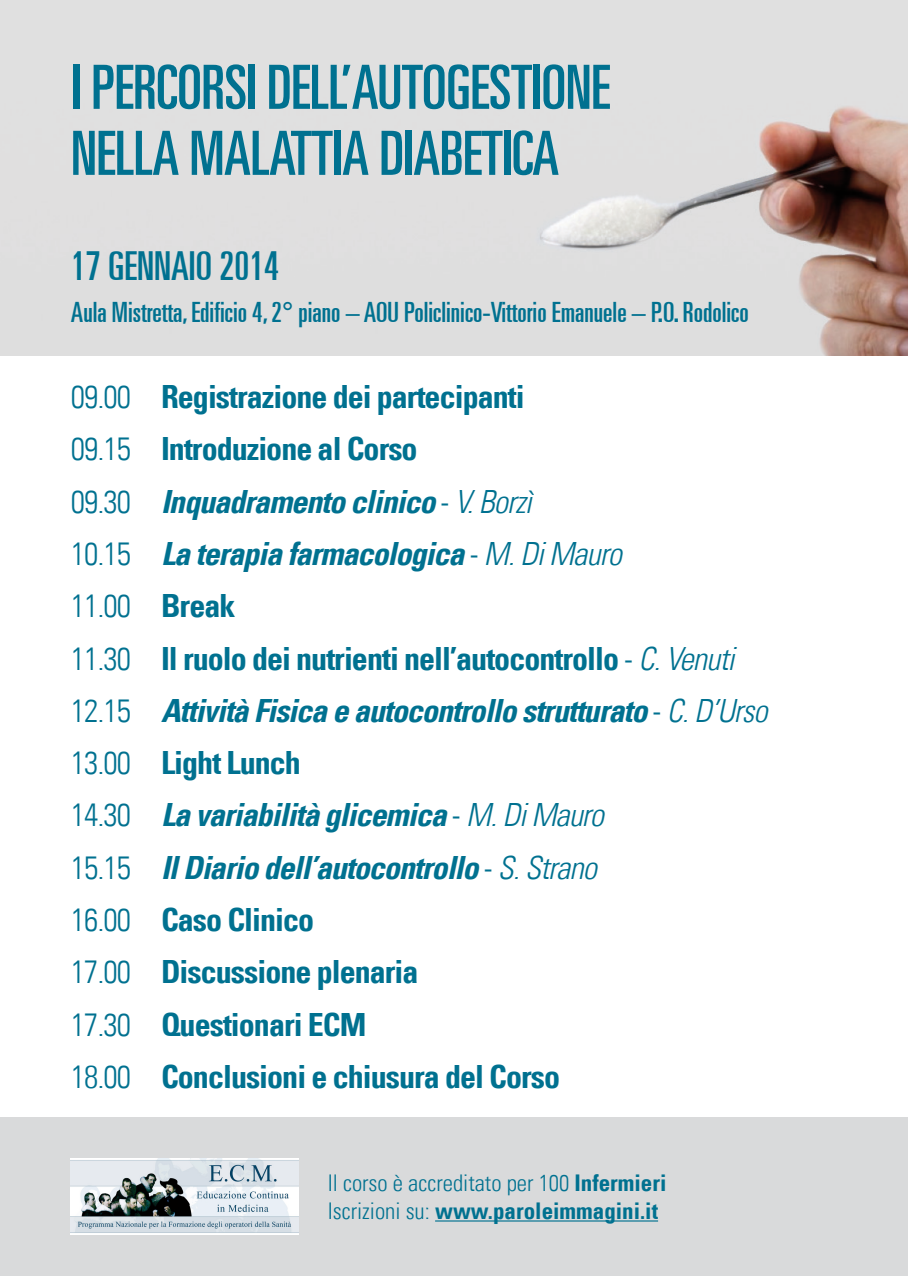
<style>
.page{position:relative;width:908px;height:1276px;background:#fff}
.page>*{position:absolute;margin:0;border:0;box-sizing:border-box;transform-origin:0 0}
.t1{font:ultra-condensed 61px/66px "Univers LT";letter-spacing:-.01em;color:#007190}
.t2{font:ultra-condensed 40px "Univers LT";color:#007190}
.t3{font:700 condensed 32px/52.3px "Univers LT";letter-spacing:-.03em;color:#007190}
.t4{font:ultra-condensed 28px "Univers LT";color:#007190}
.t5{font:300 condensed 23px/27.6px "Univers LT";color:#007190}
.s1{font-weight:300}
.s2{font-style:italic}
.s3{font-weight:300;font-style:italic}
.s4{font-weight:700}
</style>
<div class="page">
<img style="left:0;top:0;width:907px;height:356px">
<div style="left:0;top:1117px;width:907px;height:159px;background:#d9dadb"></div>
<hr style="left:435px;top:1220px;width:222px;height:1px;background:#007190">
<img style="left:71px;top:1158px;width:227px;height:76px">
<h1 class="t1" style="left:71px;top:54px;width:540px">I PERCORSI DELL’AUTOGESTIONE<br>NELLA MALATTIA DIABETICA</h1>
<p class="t2" style="left:71px;top:243px;width:209px">17 GENNAIO 2014</p>
<p class="t4" style="left:71px;top:296px;width:679px">Aula Mistretta, Edificio 4, 2° piano – AOU Policlinico-Vittorio Emanuele – P.O. Rodolico</p>
<p class="t3" style="left:71px;top:370px;width:697px"><span class="s1">09.00</span> Registrazione dei partecipanti<br><span class="s1">09.15</span> Introduzione al Corso<br><span class="s1">09.30</span> <span class="s2">Inquadramento clinico</span> <span class="s1">-</span> <span class="s3">V. Borzì<br></span><span class="s1">10.15</span> <span class="s2">La terapia farmacologica</span> <span class="s1">-</span> <span class="s3">M. Di Mauro<br></span><span class="s1">11.00</span> Break<br><span class="s1">11.30</span> Il ruolo dei nutrienti nell’autocontrollo <span class="s1">-</span> <span class="s3">C. Venuti </span><span class="s1">12.15</span> <span class="s2">Attività Fisica e autocontrollo strutturato</span> <span class="s1">-</span> <span class="s3">C. D’Urso </span><span class="s1">13.00</span> Light Lunch<br><span class="s1">14.30</span> <span class="s2">La variabilità glicemica</span> <span class="s1">-</span> <span class="s3">M. Di Mauro<br></span><span class="s1">15.15</span> <span class="s2">Il Diario dell’autocontrollo</span> <span class="s1">-</span> <span class="s3">S. Strano<br></span><span class="s1">16.00</span> Caso Clinico<br><span class="s1">17.00</span> Discussione plenaria<br><span class="s1">17.30</span> Questionari ECM<br><span class="s1">18.00</span> Conclusioni e chiusura del Corso</p>
<p class="t5" style="left:327px;top:1169px;width:340px">Il corso è accreditato per 100 <span class="s4">Infermieri<br></span>Iscrizioni su: <span class="s4">www.paroleimmagini.it</span></p>
</div>
